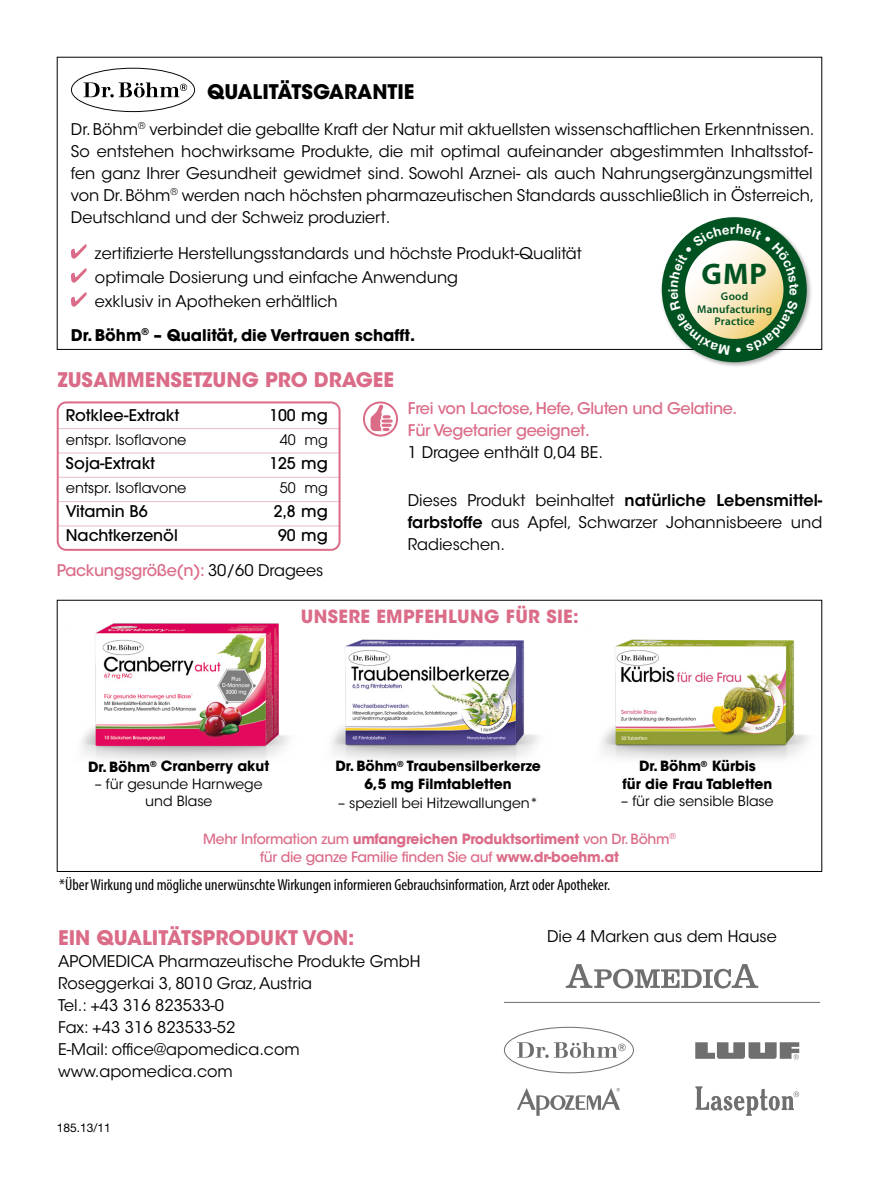
<style>
.page{position:relative;width:879px;height:1191px;background:#fff}
.page>*{position:absolute;margin:0;border:0;box-sizing:border-box;transform-origin:0 0}
.t1{font:700 30px "Myriad Pro";color:#005321}
.t2{font:700 20px "ITC Avant Garde Std";color:#db6c88}
.t3{font:700 20px "ITC Avant Garde Std";color:#000}
.t4{font:700 18px "ITC Avant Garde Std";letter-spacing:.02em;color:#db6c88}
.t5{font:16px/22px "ITC Avant Garde Std";color:#000;text-align:justify}
.t6{font:condensed 16px "Myriad Pro";color:#000}
.t7{font:500 16px/22px "ITC Avant Garde Std";letter-spacing:-.02em;color:#db6c88}
.t8{font:500 16px "ITC Avant Garde Pro";color:#000}
.t9{font:16px "Avant Gard";color:#000}
.t10{font:700 16px "ITC Avant Garde Std";color:#000}
.t11{font:500 14px/18px "ITC Avant Garde Std";letter-spacing:-.02em;color:#db6c88;text-align:center}
.t12{font:700 14px/18px "ITC Avant Garde Std";color:#000;text-align:center}
.t13{font:14px/16px "ITC Avant Garde Std";color:#000;text-align:center}
.t14{font:12px "Helvetica Neue LT Std";color:#000}
.t15{font:600 11.2px/12.4px "Myriad Pro";letter-spacing:.02em;color:#005321;text-align:center}
.s1{font-weight:400;color:#000}
.s2{font-weight:600}
.s3{font-weight:700}
</style>
<div class="page">
<svg style="left:71px;top:244px;width:16px;height:15px"></svg>
<svg style="left:71px;top:268px;width:16px;height:15px"></svg>
<svg style="left:71px;top:292px;width:16px;height:15px"></svg>
<div style="left:660px;top:215px;width:153px;height:153px;background:#000;opacity:.35"></div>
<div style="left:662px;top:217px;width:145px;height:145px;background:#005321;border-radius:50%"></div>
<svg style="left:71px;top:68px;width:124px;height:44px"></svg>
<hr style="left:57px;top:428px;width:283px;height:1px;background:#ecbbc5">
<hr style="left:57px;top:452px;width:283px;height:1px;background:#ecbbc5">
<hr style="left:57px;top:477px;width:283px;height:1px;background:#ecbbc5">
<hr style="left:57px;top:501px;width:283px;height:1px;background:#ecbbc5">
<hr style="left:57px;top:525px;width:283px;height:1px;background:#ecbbc5">
<div style="left:57px;top:401px;width:283px;height:150px;border:2px solid #db6c88;border-radius:9px"></div>
<svg style="left:370px;top:404px;width:23px;height:27px"></svg>
<div style="left:363px;top:401px;width:35px;height:35px;border:2px solid #db6c88;border-radius:50%"></div>
<img style="left:332px;top:639px;width:207px;height:121px">
<img style="left:56px;top:599px;width:275px;height:164px">
<img style="left:602px;top:627px;width:221px;height:165px">
<svg style="left:566px;top:964px;width:192px;height:24px"></svg>
<hr style="left:504px;top:1002px;width:316px;height:1px;background:#706f6f">
<svg style="left:517px;top:1088px;width:103px;height:27px"></svg>
<svg style="left:504px;top:1026px;width:130px;height:47px"></svg>
<svg style="left:695px;top:1042px;width:104px;height:17px"></svg>
<svg style="left:695px;top:1086px;width:104px;height:29px"></svg>
<svg style="left:668px;top:224px;width:130px;height:131px"></svg>
<p class="t3" style="left:207px;top:78px;width:209px">QUALITÄTSGARANTIE</p>
<p class="t5" style="left:71px;top:118px;width:745px">Dr. Böhm<sup>®</sup> verbindet die geballte Kraft der Natur mit aktuellsten wissenschaftlichen Erkenntnissen.<br>So entstehen hochwirksame Produkte, die mit optimal aufeinander abgestimmten Inhaltsstof&shy;fen ganz Ihrer Gesundheit gewidmet sind. Sowohl Arznei- als auch Nahrungsergänzungsmittel von Dr. Böhm<sup>®</sup> werden nach höchsten pharmazeutischen Standards ausschließlich in Österreich, Deutschland und der Schweiz produziert.</p>
<p class="t5" style="left:95px;top:241px;width:488px;line-height:24px;text-align:left">zertifizierte Herstellungsstandards und höchste Produkt-Qualität optimale Dosierung und einfache Anwendung<br>exklusiv in Apotheken erhältlich</p>
<p class="t10" style="left:71px;top:324px;width:346px">Dr. Böhm<sup>®</sup> – Qualität, die Vertrauen schafft.</p>
<h1 class="t1" style="left:701px;top:257px;width:67px">GMP</h1>
<p class="t15" style="left:697px;top:290px;width:77px">Good<br>Manufacturing<br>Practice</p>
<p class="t2" style="left:58px;top:366px;width:338px">ZUSAMMENSETZUNG PRO DRAGEE</p>
<p class="t8" style="left:66px;top:405px;width:115px">Rotklee-Extrakt</p>
<p class="t8" style="left:269px;top:405px;width:60px">100 mg</p>
<p class="t9" style="left:66px;top:430px;width:122px">entspr. Isoflavone</p>
<p class="t9" style="left:280px;top:430px;width:49px">40 mg</p>
<p class="t8" style="left:66px;top:453px;width:91px">Soja-Extrakt</p>
<p class="t8" style="left:269px;top:453px;width:60px">125 mg</p>
<p class="t9" style="left:66px;top:478px;width:122px">entspr. Isoflavone</p>
<p class="t9" style="left:280px;top:478px;width:49px">50 mg</p>
<p class="t8" style="left:66px;top:501px;width:83px">Vitamin B6</p>
<p class="t8" style="left:274px;top:501px;width:56px">2,8 mg</p>
<p class="t8" style="left:66px;top:525px;width:114px">Nachtkerzenöl</p>
<p class="t8" style="left:278px;top:525px;width:51px">90 mg</p>
<p class="t7" style="left:57px;top:559px;width:268px">Packungsgröße(n): <span class="s1">30/60 Dragees</span></p>
<p class="t7" style="left:408px;top:397px;width:331px">Frei von Lactose, Hefe, Gluten und Gelatine.<br>Für Vegetarier geeignet.</p>
<p class="t5" style="left:408px;top:441px;width:197px">1 Dragee enthält 0,04 BE.</p>
<p class="t5" style="left:408px;top:489px;width:416px">Dieses Produkt beinhaltet <span class="s2">natürliche Lebensmittel&shy;farbstoffe</span> aus Apfel, Schwarzer Johannisbeere und Radieschen.</p>
<p class="t4" style="left:301px;top:604px;width:279px">UNSERE EMPFEHLUNG FÜR SIE:</p>
<p class="t12" style="left:88px;top:757px;width:183px">Dr. Böhm<sup>®</sup> Cranberry akut</p>
<p class="t13" style="left:95px;top:776px;width:169px">– für gesunde Harnwege und Blase</p>
<p class="t12" style="left:335px;top:757px;width:207px">Dr. Böhm<sup>®</sup> Traubensilberkerze<br>6,5 mg Filmtabletten</p>
<p class="t13" style="left:338px;top:794px;width:202px">– speziell bei Hitzewallungen*</p>
<p class="t12" style="left:622px;top:757px;width:151px">Dr. Böhm<sup>®</sup> Kürbis<br>für die Frau Tabletten</p>
<p class="t13" style="left:621px;top:792px;width:154px">– für die sensible Blase</p>
<p class="t11" style="left:203px;top:830px;width:474px">Mehr Information zum <span class="s3">umfangreichen Produktsortiment</span> von Dr. Böhm<sup>® </sup>für die ganze Familie finden Sie auf <span class="s3">www.dr-boehm.at</span></p>
<p class="t6" style="left:59px;top:876px;width:552px">*Über Wirkung und mögliche unerwünschte Wirkungen informieren Gebrauchsinformation, Arzt oder Apotheker.</p>
<p class="t2" style="left:58px;top:924px;width:298px">EIN QUALITÄTSPRODUKT VON:</p>
<p class="t5" style="left:58px;top:950px;width:364px;text-align:left">APOMEDICA Pharmazeutische Produkte GmbH<br>Roseggerkai 3, 8010 Graz, Austria<br>Tel.: +43 316 823533-0<br>Fax: +43 316 823533-52<br>E-Mail: office@apomedica.com www.apomedica.com</p>
<p class="t14" style="left:57px;top:1120px;width:56px">185.13/11</p>
<p class="t5" style="left:547px;top:925px;width:231px">Die 4 Marken aus dem Hause</p>
</div>
